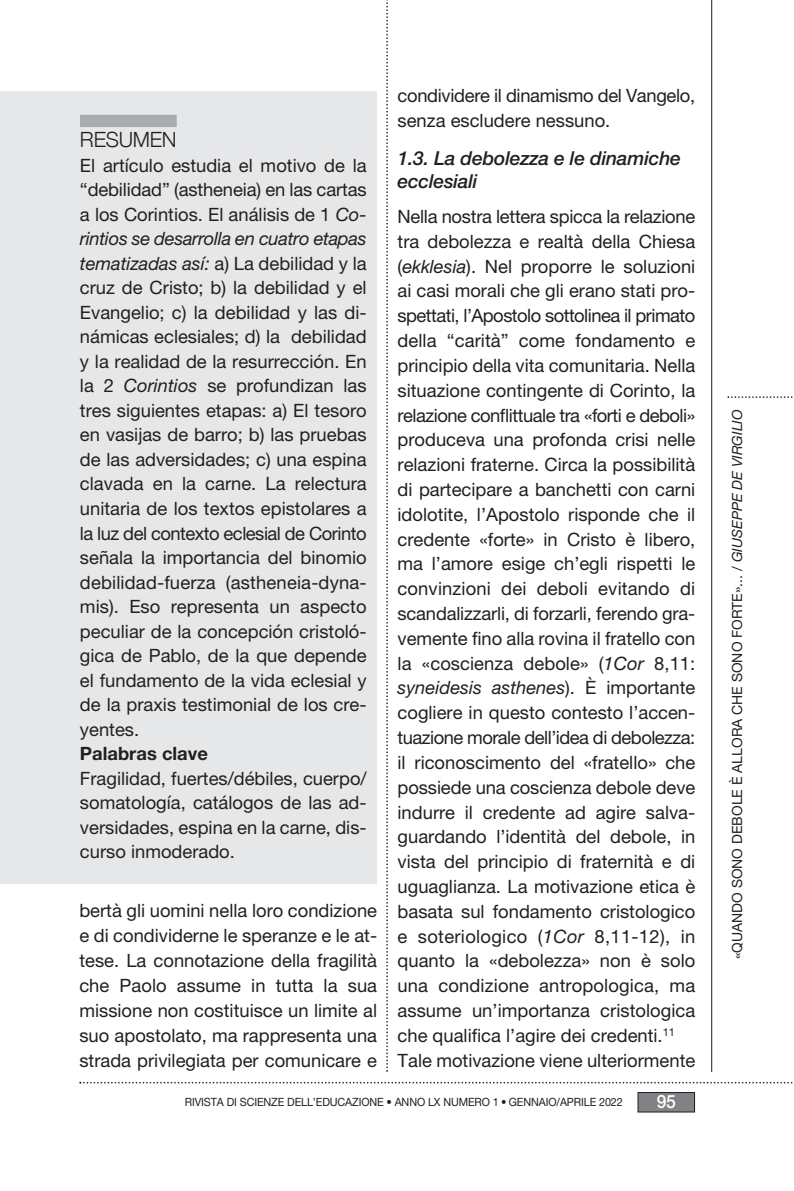
<style>
.page{position:relative;width:794px;height:1191px;background:#fff}
.page>*{position:absolute;margin:0;border:0;box-sizing:border-box;transform-origin:0 0}
.t1{font:300 21px "Helvetica Neue";letter-spacing:-.015em;color:#231f20}
.t2{font:italic 500 19.25px/23.1px "Helvetica Neue LT Pro";letter-spacing:-.01em;color:#231f20}
.t3{font:18.38px/24.8px "Helvetica Neue LT Pro";color:#231f20;text-align:justify}
.t4{font:700 18.38px "Helvetica Neue LT Pro";color:#231f20}
.t5{font:500 18.38px "Helvetica Neue LT Pro";color:#fff;scale:.95 1}
.t6{font:14px "Helvetica Neue LT Pro";color:#231f20}
.t7{font:11.38px "Helvetica Neue LT Pro";letter-spacing:-.01em;color:#231f20;scale:.95 1}
.s1{font-style:italic}
</style>
<div class="page">
<hr style="left:711px;top:0;width:1px;height:1071px;background:#231f20">
<svg style="left:386px;top:0;width:2px;height:1071px"></svg>
<div style="left:638px;top:1092px;width:56px;height:20px;background:#808285"></div>
<div style="left:638px;top:1092px;width:56px;height:20px;border:1px solid #231f20"></div>
<svg style="left:79px;top:1081px;width:714px;height:2px"></svg>
<svg style="left:727px;top:396px;width:66px;height:2px"></svg>
<div style="left:0;top:91px;width:376px;height:792px;background:#e6e7e9"></div>
<div style="left:80px;top:115px;width:97px;height:12px;background:#aaabaf"></div>
<p class="t3" style="left:397px;top:85px;width:299px">condividere il dinamismo del Vangelo, senza escludere nessuno.</p>
<p class="t2" style="left:397px;top:149px;width:285px">1.3. La debolezza e le dinamiche ecclesiali</p>
<p class="t3" style="left:397px;top:206px;width:299px">Nella nostra lettera spicca la relazione tra debolezza e realtà della Chiesa (<span class="s1">ekklesia</span>). Nel proporre le soluzioni ai casi morali che gli erano stati pro&shy;spettati, l’Apostolo sottolinea il primato della “carità” come fondamento e principio della vita comunitaria. Nella situazione contingente di Corinto, la relazione conflittuale tra «forti e deboli» produceva una profonda crisi nelle relazioni fraterne. Circa la possibilità di partecipare a banchetti con carni idolotite, l’Apostolo risponde che il credente «forte» in Cristo è libero, ma l’amore esige ch’egli rispetti le convinzioni dei deboli evitando di scandalizzarli, di forzarli, ferendo gra&shy;vemente fino alla rovina il fratello con la «coscienza debole» (<span class="s1">1Cor</span> 8,11: <span class="s1">syneidesis asthenes</span>). È importante cogliere in questo contesto l’accen&shy;tuazione morale dell’idea di debolezza: il riconoscimento del «fratello» che possiede una coscienza debole deve indurre il credente ad agire salva&shy;guardando l’identità del debole, in vista del principio di fraternità e di uguaglianza. La motivazione etica è basata sul fondamento cristologico e soteriologico (<span class="s1">1Cor</span> 8,11-12), in quanto la «debolezza» non è solo una condizione antropologica, ma assume un’importanza cristologica che qualifica l’agire dei credenti.<sup>11</sup></p>
<p class="t3" style="left:397px;top:1049px;width:299px">Tale motivazione viene ulteriormente</p>
<p class="t5" style="left:656px;top:1091px;width:22px">95</p>
<p class="t1" style="left:80px;top:127px;width:98px">RESUMEN</p>
<p class="t3" style="left:80px;top:155px;width:288px">El artículo estudia el motivo de la “debilidad” (astheneia) en las cartas a los Corintios. El análisis de 1 <span class="s1">Co&shy;rintios se desarrolla en cuatro etapas tematizadas así:</span> a) La debilidad y la cruz de Cristo; b) la debilidad y el Evangelio; c) la debilidad y las di&shy;námicas eclesiales; d) la debilidad y la realidad de la resurrección. En la 2 <span class="s1">Corintios</span> se profundizan las tres siguientes etapas: a) El tesoro en vasijas de barro; b) las pruebas de las adversidades; c) una espina clavada en la carne. La relectura unitaria de los textos epistolares a la luz del contexto eclesial de Corinto señala la importancia del binomio debilidad-fuerza (astheneia-dyna&shy;mis). Eso representa un aspecto peculiar de la concepción cristoló&shy;gica de Pablo, de la que depende el fundamento de la vida eclesial y de la praxis testimonial de los cre&shy;yentes.</p>
<p class="t4" style="left:80px;top:747px;width:129px">Palabras clave</p>
<p class="t3" style="left:80px;top:767px;width:288px">Fragilidad, fuertes/débiles, cuerpo/ somatología, catálogos de las ad&shy;versidades, espina en la carne, dis&shy;curso inmoderado.</p>
<p class="t3" style="left:79px;top:900px;width:299px">bertà gli uomini nella loro condizione e di condividerne le speranze e le at&shy;tese. La connotazione della fragilità che Paolo assume in tutta la sua missione non costituisce un limite al suo apostolato, ma rappresenta una strada privilegiata per comunicare e</p>
<p class="t7" style="left:185px;top:1098px;width:462px">RIVISTA DI SCIENZE DELL’EDUCAZIONE • ANNO LX NUMERO 1 • GENNAIO/APRILE 2022</p>
<p class="t6" style="left:732px;top:959px;width:551px;rotate:-90deg">«QUANDO SONO DEBOLE È ALLORA CHE SONO FORTE»... / <span class="s1">GIUSEPPE DE VIRGILIO</span></p>
</div>
